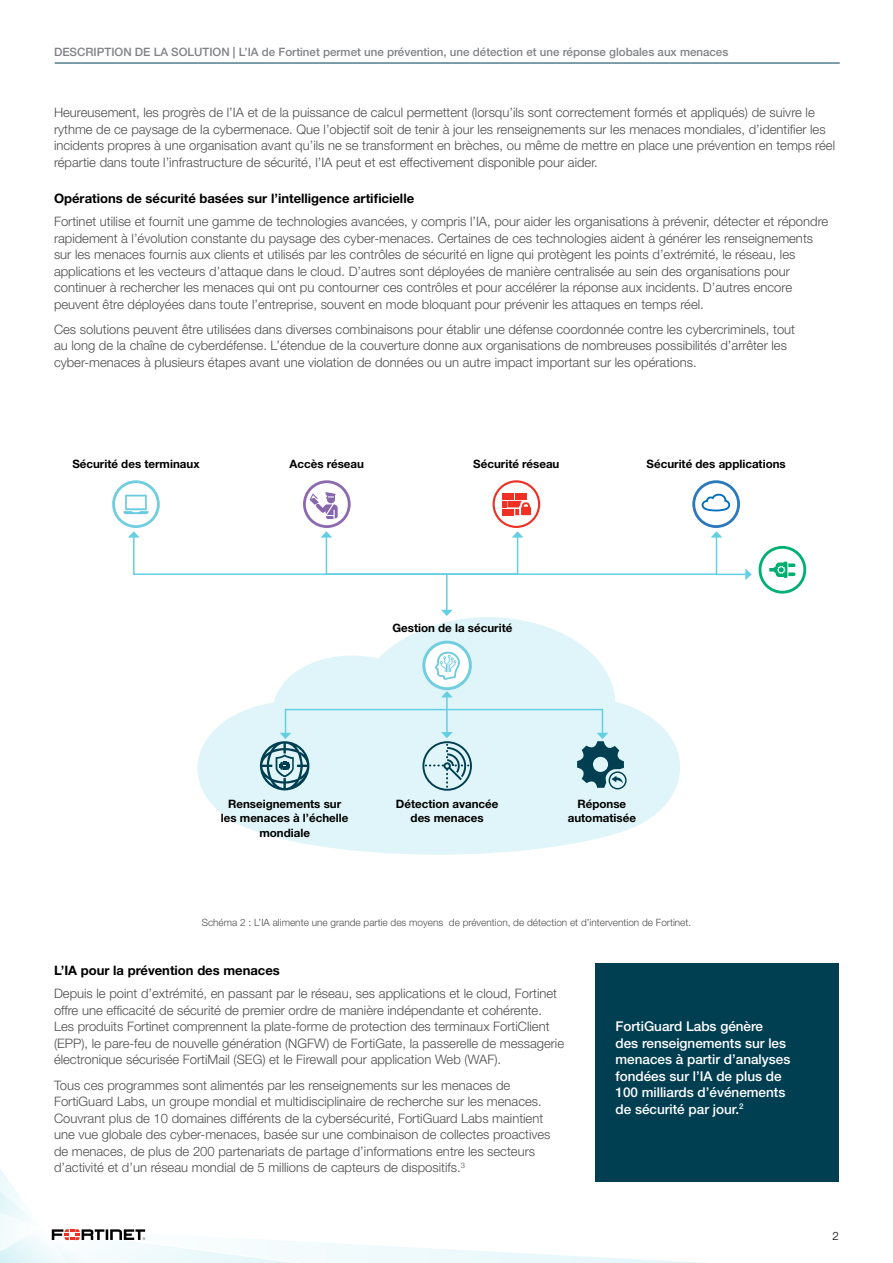
<style>
.page{position:relative;width:893px;height:1263px;background:#fff}
.page>*{position:absolute;margin:0;border:0;box-sizing:border-box;transform-origin:0 0}
.Sidebar_headline__Wh{font:500 13.5px/16.5px "Helvetica Neue LT Pro";color:#fff}
.Body_Copy{font:300 13.05px/16.5px "Helvetica Neue LT Pro";color:#4d4d4f}
.Body_Copy_SUBHEAD__B{font:700 13.05px "Helvetica Neue LT Pro";color:#000}
.Body_Copy-2{font:700 11.55px/14.4px "Helvetica Neue LT Pro";color:#000;text-align:center}
.t1{font:500 11.55px "Helvetica Neue LT Pro";color:#808285}
.t2{font:300 11.55px "Helvetica Neue LT Pro";color:#000}
.Body_Copy-3{font:300 10.05px "Helvetica Neue LT Pro";color:#4d4d4f}
.s1{font-weight:700}
</style>
<div class="page">
<hr style="left:55px;top:63px;width:785px;height:1px;background:#003e52">
<svg style="left:0;top:1169px;width:701px;height:94px"></svg>
<div style="left:595px;top:964px;width:244px;height:218px;background:#003e52"></div>
<svg style="left:197px;top:617px;width:483px;height:238px;fill:#e0f5f9"></svg>
<div style="left:133px;top:536px;width:584px;height:39px;border:2px solid #63cfe3"></div>
<svg style="left:112px;top:480px;width:48px;height:57px"></svg>
<svg style="left:692px;top:480px;width:48px;height:57px"></svg>
<div style="left:285px;top:709px;width:318px;height:25px;border:2px solid #63cfe3"></div>
<div style="left:326px;top:536px;width:192px;height:39px;border:2px solid #63cfe3"></div>
<svg style="left:301px;top:480px;width:50px;height:57px"></svg>
<hr style="left:716px;top:574px;width:30px;height:1px;background:#63cfe3">
<svg style="left:745px;top:546px;width:62px;height:48px"></svg>
<hr style="left:446px;top:574px;width:2px;height:36px;background:#63cfe3">
<svg style="left:441px;top:610px;width:12px;height:6px"></svg>
<hr style="left:446px;top:697px;width:2px;height:36px;background:#63cfe3">
<svg style="left:422px;top:641px;width:50px;height:56px"></svg>
<svg style="left:260px;top:733px;width:49px;height:57px;background:#8db2bc"></svg>
<svg style="left:422px;top:732px;width:50px;height:59px;background:#b4d2d9"></svg>
<svg style="left:577px;top:733px;width:50px;height:56px;background:#7ca4af"></svg>
<svg style="left:493px;top:480px;width:47px;height:57px"></svg>
<p class="t1" style="left:54px;top:45px;width:676px">DESCRIPTION DE LA SOLUTION <span class="s1">|</span> L’IA de Fortinet permet une prévention, une détection et une réponse globales aux menaces</p>
<p class="Body_Copy" style="left:54px;top:104px;width:783px">Heureusement, les progrès de l’IA et de la puissance de calcul permettent (lorsqu’ils sont correctement formés et appliqués) de suivre le rythme de ce paysage de la cybermenace. Que l’objectif soit de tenir à jour les renseignements sur les menaces mondiales, d’identifier les incidents propres à une organisation avant qu’ils ne se transforment en brèches, ou même de mettre en place une prévention en temps réel répartie dans toute l’infrastructure de sécurité, l’IA peut et est effectivement disponible pour aider.</p>
<p class="Body_Copy_SUBHEAD__B" style="left:54px;top:190px;width:362px">Opérations de sécurité basées sur l’intelligence artificielle</p>
<p class="Body_Copy" style="left:54px;top:213px;width:776px">Fortinet utilise et fournit une gamme de technologies avancées, y compris l’IA, pour aider les organisations à prévenir, détecter et répondre rapidement à l’évolution constante du paysage des cyber-menaces. Certaines de ces technologies aident à générer les renseignements sur les menaces fournis aux clients et utilisés par les contrôles de sécurité en ligne qui protègent les points d’extrémité, le réseau, les applications et les vecteurs d’attaque dans le cloud. D’autres sont déployées de manière centralisée au sein des organisations pour continuer à rechercher les menaces qui ont pu contourner ces contrôles et pour accélérer la réponse aux incidents. D’autres encore peuvent être déployées dans toute l’entreprise, souvent en mode bloquant pour prévenir les attaques en temps réel.</p>
<p class="Body_Copy" style="left:54px;top:321px;width:743px">Ces solutions peuvent être utilisées dans diverses combinaisons pour établir une défense coordonnée contre les cybercriminels, tout au long de la chaîne de cyberdéfense. L’étendue de la couverture donne aux organisations de nombreuses possibilités d’arrêter les cyber‑menaces à plusieurs étapes avant une violation de données ou un autre impact important sur les opérations.</p>
<p class="Body_Copy-2" style="left:72px;top:456px;width:129px">Sécurité des terminaux</p>
<p class="Body_Copy-2" style="left:290px;top:456px;width:76px">Accès réseau</p>
<p class="Body_Copy-2" style="left:473px;top:456px;width:88px">Sécurité réseau</p>
<p class="Body_Copy-2" style="left:647px;top:456px;width:141px">Sécurité des applications</p>
<p class="Body_Copy-2" style="left:392px;top:620px;width:121px">Gestion de la sécurité</p>
<p class="Body_Copy-2" style="left:221px;top:796px;width:129px">Renseignements sur les menaces à l’échelle mondiale</p>
<p class="Body_Copy-2" style="left:396px;top:796px;width:104px">Détection avancée des menaces</p>
<p class="Body_Copy-2" style="left:568px;top:796px;width:70px">Réponse automatisée</p>
<p class="Body_Copy-3" style="left:202px;top:916px;width:491px">Schéma 2 : L’IA alimente une grande partie des moyens de prévention, de détection et d’intervention de Fortinet.</p>
<p class="Body_Copy_SUBHEAD__B" style="left:54px;top:962px;width:227px">L’IA pour la prévention des menaces</p>
<p class="Body_Copy" style="left:54px;top:985px;width:512px">Depuis le point d’extrémité, en passant par le réseau, ses applications et le cloud, Fortinet offre une efficacité de sécurité de premier ordre de manière indépendante et cohérente.<br>Les produits Fortinet comprennent la plate-forme de protection des terminaux FortiClient (EPP), le pare-feu de nouvelle génération (NGFW) de FortiGate, la passerelle de messagerie électronique sécurisée FortiMail (SEG) et le Firewall pour application Web (WAF).</p>
<p class="Body_Copy" style="left:54px;top:1076px;width:498px">Tous ces programmes sont alimentés par les renseignements sur les menaces de FortiGuard Labs, un groupe mondial et multidisciplinaire de recherche sur les menaces.<br>Couvrant plus de 10 domaines différents de la cybersécurité, FortiGuard Labs maintient une vue globale des cyber-menaces, basée sur une combinaison de collectes proactives de menaces, de plus de 200 partenariats de partage d’informations entre les secteurs d’activité et d’un réseau mondial de 5 millions de capteurs de dispositifs.<sup>3</sup></p>
<p class="Sidebar_headline__Wh" style="left:615px;top:1018px;width:176px">FortiGuard Labs génère<br>des renseignements sur les menaces à partir d’analyses fondées sur l’IA de plus de<br>100 milliards d’événements de sécurité par jour.<sup>2</sup></p>
<p class="t2" style="left:832px;top:1229px;width:8px">2</p>
</div>
